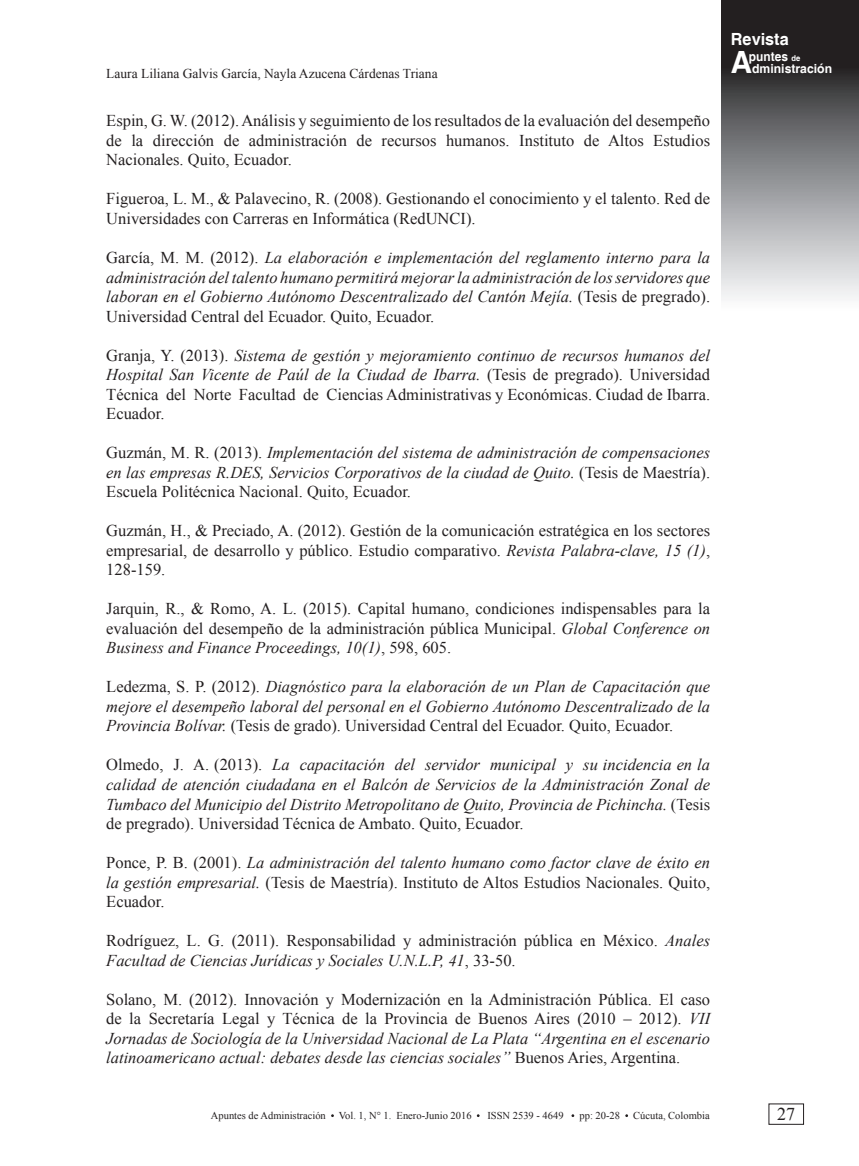
<style>
.page{position:relative;width:859px;height:1166px;background:#fff}
.page>*{position:absolute;margin:0;border:0;box-sizing:border-box;transform-origin:0 0}
.t1{font:700 30.6px "Helvetica";color:#fff}
.t2{font:18px "Times New Roman";color:#231f20}
.t3{font:700 16.8px "Helvetica";color:#fff}
.t4{font:16.5px/19.5px "Times New Roman";color:#231f20;text-align:justify}
.t5{font:italic 16.5px/19.5px "Times New Roman";color:#231f20;text-align:justify}
.t6{font:13.5px "Times New Roman";color:#231f20}
.t7{font:700 12.75px "Helvetica";color:#fff;scale:.94 1}
.t8{font:700 12.6px "Helvetica";color:#fff}
.t9{font:10.5px "Times New Roman";color:#231f20}
.s1{font-style:normal}
.s2{font-style:italic}
.s3{font-size:8.1px}
</style>
<div class="page">
<svg style="left:722px;top:0;width:137px;height:298px;background:#79797b"></svg>
<p class="t6" style="left:106px;top:65px;width:333px">Laura Liliana Galvis García, Nayla Azucena Cárdenas Triana</p>
<p class="t4" style="left:106px;top:111px;width:605px">Espin, G. W. (2012). Análisis y seguimiento de los resultados de la evaluación del desempeño de la dirección de administración de recursos humanos. Instituto de Altos Estudios Nacionales. Quito, Ecuador.</p>
<p class="t4" style="left:106px;top:189px;width:605px">Figueroa, L. M., &amp; Palavecino, R. (2008). Gestionando el conocimiento y el talento. Red de<br>Universidades con Carreras en Informática (RedUNCI).</p>
<p class="t5" style="left:106px;top:247px;width:605px"><span class="s1">García, M. M. (2012).</span> La elaboración e implementación del reglamento interno para la administración del talento humano permitirá mejorar la administración de los servidores que laboran en el Gobierno Autónomo Descentralizado del Cantón Mejía. <span class="s1">(Tesis de pregrado).<br>Universidad Central del Ecuador. Quito, Ecuador.</span></p>
<p class="t4" style="left:106px;top:345px;width:605px">Granja, Y. (2013). <span class="s2">Sistema de gestión y mejoramiento continuo de recursos humanos del Hospital San Vicente de Paúl de la Ciudad de Ibarra.</span> (Tesis de pregrado). Universidad Técnica del Norte Facultad de Ciencias Administrativas y Económicas. Ciudad de Ibarra.<br>Ecuador.</p>
<p class="t5" style="left:106px;top:442px;width:605px"><span class="s1">Guzmán, M. R. (2013).</span> Implementación del sistema de administración de compensaciones en las empresas R.DES, Servicios Corporativos de la ciudad de Quito. <span class="s1">(Tesis de Maestría).<br>Escuela Politécnica Nacional. Quito, Ecuador.</span></p>
<p class="t4" style="left:106px;top:520px;width:605px">Guzmán, H., &amp; Preciado, A. (2012). Gestión de la comunicación estratégica en los sectores empresarial, de desarrollo y público. Estudio comparativo. <span class="s2">Revista Palabra-clave, 15 (1)</span>, 128-159.</p>
<p class="t4" style="left:106px;top:598px;width:605px">Jarquin, R., &amp; Romo, A. L. (2015). Capital humano, condiciones indispensables para la evaluación del desempeño de la administración pública Municipal. <span class="s2">Global Conference on Business and Finance Proceedings, 10(1)</span>, 598, 605.</p>
<p class="t5" style="left:106px;top:676px;width:605px"><span class="s1">Ledezma, S. P. (2012).</span> Diagnóstico para la elaboración de un Plan de Capacitación que mejore el desempeño laboral del personal en el Gobierno Autónomo Descentralizado de la Provincia Bolívar. <span class="s1">(Tesis de grado). Universidad Central del Ecuador. Quito, Ecuador.</span></p>
<p class="t5" style="left:106px;top:754px;width:605px"><span class="s1">Olmedo, J. A. (2013).</span> La capacitación del servidor municipal y su incidencia en la calidad de atención ciudadana en el Balcón de Servicios de la Administración Zonal de Tumbaco del Municipio del Distrito Metropolitano de Quito, Provincia de Pichincha. <span class="s1">(Tesis de pregrado). Universidad Técnica de Ambato. Quito, Ecuador.</span></p>
<p class="t4" style="left:106px;top:852px;width:605px">Ponce, P. B. (2001). <span class="s2">La administración del talento humano como factor clave de éxito en la gestión empresarial.</span> (Tesis de Maestría). Instituto de Altos Estudios Nacionales. Quito, Ecuador.</p>
<p class="t4" style="left:106px;top:930px;width:605px">Rodríguez, L. G. (2011). Responsabilidad y administración pública en México. <span class="s2">Anales<br>Facultad de Ciencias Jurídicas y Sociales U.N.L.P, 41</span>, 33-50.</p>
<p class="t4" style="left:106px;top:988px;width:605px">Solano, M. (2012). Innovación y Modernización en la Administración Pública. El caso de la Secretaría Legal y Técnica de la Provincia de Buenos Aires (2010 – 2012). <span class="s2">VII Jornadas de Sociología de la Universidad Nacional de La Plata “Argentina en el escenario latinoamericano actual: debates desde las ciencias sociales”</span> Buenos Aries, Argentina.</p>
<p class="t9" style="left:211px;top:1107px;width:262px">Apuntes de Administración Vol. 1, N° 1. Enero-Junio 2016</p>
<p class="t9" style="left:487px;top:1107px;width:78px">ISSN 2539 - 4649</p>
<p class="t9" style="left:579px;top:1107px;width:42px">pp: 20-28</p>
<p class="t9" style="left:633px;top:1107px;width:78px">Cúcuta, Colombia</p>
<p class="t3" style="left:731px;top:29px;width:59px">Revista</p>
<h1 class="t1" style="left:731px;top:43px;width:23px">A</h1>
<p class="t7" style="left:749px;top:49px;width:56px">puntes <span class="s3">de</span></p>
<p class="t8" style="left:752px;top:60px;width:81px">dministración</p>
<p class="t2" style="left:777px;top:1101px;width:19px">27</p>
</div>
